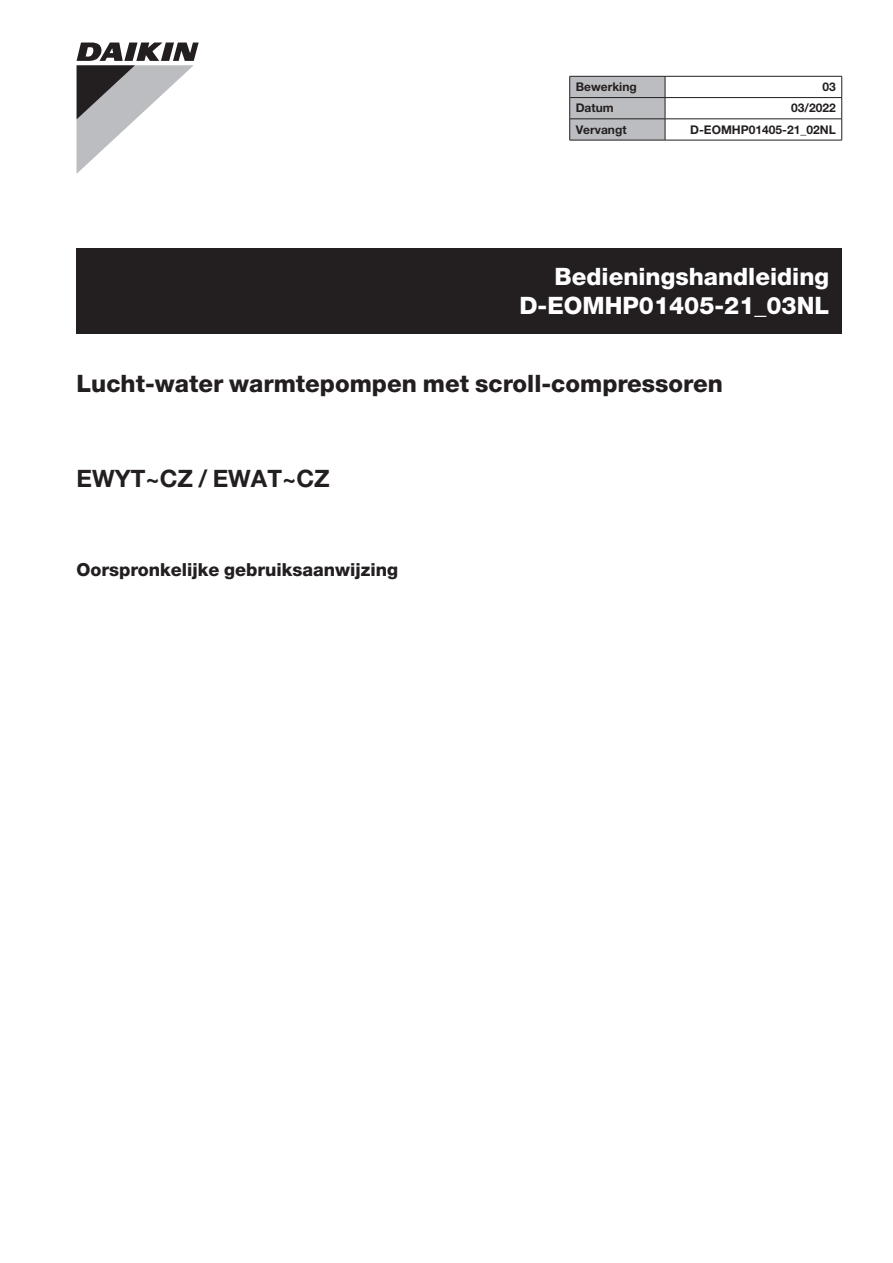
<style>
.page{position:relative;width:893px;height:1263px;background:#fff}
.page>*{position:absolute;margin:0;border:0;box-sizing:border-box;transform-origin:0 0}
.t1{font:800 24px "Helvetica Neue LT Pro";color:#231f20}
.t2{font:800 24px/28.8px "Helvetica Neue LT Pro";color:#fff;text-align:right}
.t3{font:700 24px "Helvetica Neue LT Pro";color:#231f20}
.t4{font:800 18px "Helvetica Neue LT Pro";color:#231f20}
.t5{font:700 12px "Helvetica Neue LT Pro";color:#231f20}
</style>
<div class="page">
<svg style="left:77px;top:43px;width:122px;height:130px"></svg>
<hr style="left:665px;top:76px;width:177px;height:1px;background:#231f20">
<hr style="left:665px;top:97px;width:177px;height:1px;background:#231f20">
<hr style="left:665px;top:119px;width:177px;height:1px;background:#231f20">
<svg style="left:569px;top:76px;width:97px;height:64px;background:#b1b2b5"></svg>
<svg style="left:841px;top:76px;width:1px;height:64px"></svg>
<hr style="left:569px;top:140px;width:96px;height:1px;background:#231f20">
<hr style="left:665px;top:140px;width:177px;height:1px;background:#231f20">
<div style="left:77px;top:248px;width:765px;height:85px;background:#231f20"></div>
<p class="t5" style="left:576px;top:80px;width:63px">Bewerking</p>
<p class="t5" style="left:822px;top:80px;width:15px">03</p>
<p class="t5" style="left:576px;top:101px;width:39px">Datum</p>
<p class="t5" style="left:791px;top:101px;width:46px">03/2022</p>
<p class="t5" style="left:576px;top:122px;width:52px">Vervangt</p>
<p class="t5" style="left:690px;top:122px;width:147px">D-EOMHP01405-21_02NL</p>
<h1 class="t2" style="left:519px;top:262px;width:311px">Bedieningshandleiding<br>D-EOMHP01405-21_03NL</h1>
<h1 class="t1" style="left:77px;top:369px;width:648px">Lucht-water warmtepompen met scroll-compressoren</h1>
<h1 class="t3" style="left:77px;top:464px;width:255px">EWYT~CZ / EWAT~CZ</h1>
<h2 class="t4" style="left:77px;top:559px;width:323px">Oorspronkelijke gebruiksaanwijzing</h2>
</div>
